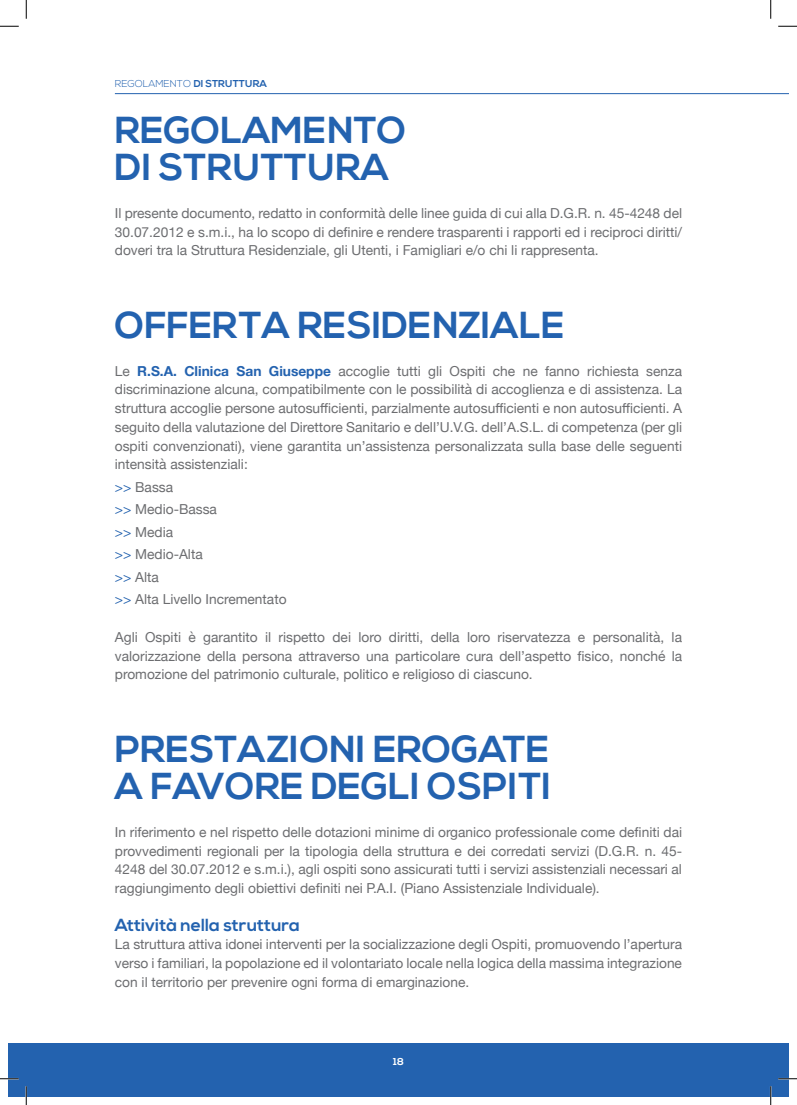
<style>
.page{position:relative;width:797px;height:1105px;background:#fff}
.page>*{position:absolute;margin:0;border:0;box-sizing:border-box;transform-origin:0 0}
.t1{font:700 37.5px/37.5px "Nexa";color:#2362af}
.t2{font:700 17.5px "Nexa";color:#2362af}
.t3{font:13.75px/18.8px "Helvetica Neue";color:#6c6d70;text-align:justify}
.t4{font:300 10px "Nexa";color:#2362af}
.t5{font:700 10px "Nexa";color:#fff}
.s1{font-weight:700}
.s2{font-weight:700;color:#2362af}
.s3{color:#2362af}
</style>
<div class="page">
<hr style="left:115px;top:93px;width:673px;height:1px;background:#2362af">
<div style="left:9px;top:1043px;width:779px;height:53px;background:#2362af"></div>
<svg style="left:0;top:25px;width:19px;height:2px"></svg>
<svg style="left:778px;top:25px;width:19px;height:2px"></svg>
<svg style="left:0;top:1078px;width:19px;height:1px"></svg>
<svg style="left:778px;top:1078px;width:19px;height:1px"></svg>
<svg style="left:25px;top:0;width:2px;height:19px"></svg>
<svg style="left:25px;top:1086px;width:2px;height:19px"></svg>
<svg style="left:770px;top:0;width:1px;height:19px"></svg>
<svg style="left:770px;top:1086px;width:1px;height:19px"></svg>
<p class="t4" style="left:115px;top:78px;width:153px">REGOLAMENTO <span class="s1">DI STRUTTURA</span></p>
<h1 class="t1" style="left:115px;top:113px;width:293px">REGOLAMENTO<br>DI STRUTTURA</h1>
<p class="t3" style="left:115px;top:204px;width:568px">Il presente documento, redatto in conformità delle linee guida di cui alla D.G.R. n. 45-4248 del 30.07.2012 e s.m.i., ha lo scopo di definire e rendere trasparenti i rapporti ed i reciproci diritti/ doveri tra la Struttura Residenziale, gli Utenti, i Famigliari e/o chi li rappresenta.</p>
<h1 class="t1" style="left:115px;top:308px;width:451px">OFFERTA RESIDENZIALE</h1>
<p class="t3" style="left:115px;top:362px;width:568px">Le <span class="s2">R.S.A. Clinica San Giuseppe</span> accoglie tutti gli Ospiti che ne fanno richiesta senza discriminazione alcuna, compatibilmente con le possibilità di accoglienza e di assistenza. La struttura accoglie persone autosufficienti, parzialmente autosufficienti e non autosufficienti. A seguito della valutazione del Direttore Sanitario e dell’U.V.G. dell’A.S.L. di competenza (per gli ospiti convenzionati), viene garantita un’assistenza personalizzata sulla base delle seguenti intensità assistenziali:</p>
<p class="t3" style="left:115px;top:476px;width:173px;line-height:22.5px;text-align:left"><span class="s3">&gt;&gt;</span> Bassa<br><span class="s3">&gt;&gt;</span> Medio-Bassa<br><span class="s3">&gt;&gt;</span> Media<br><span class="s3">&gt;&gt;</span> Medio-Alta<br><span class="s3">&gt;&gt;</span> Alta<br><span class="s3">&gt;&gt;</span> Alta Livello Incrementato</p>
<p class="t3" style="left:115px;top:628px;width:568px">Agli Ospiti è garantito il rispetto dei loro diritti, della loro riservatezza e personalità, la valorizzazione della persona attraverso una particolare cura dell’aspetto fisico, nonché la promozione del patrimonio culturale, politico e religioso di ciascuno.</p>
<h1 class="t1" style="left:115px;top:731px;width:438px">PRESTAZIONI EROGATE<br>A FAVORE DEGLI OSPITI</h1>
<p class="t3" style="left:115px;top:823px;width:568px">In riferimento e nel rispetto delle dotazioni minime di organico professionale come definiti dai provvedimenti regionali per la tipologia della struttura e dei corredati servizi (D.G.R. n. 45- 4248 del 30.07.2012 e s.m.i.), agli ospiti sono assicurati tutti i servizi assistenziali necessari al raggiungimento degli obiettivi definiti nei P.A.I. (Piano Assistenziale Individuale).</p>
<p class="t2" style="left:115px;top:914px;width:186px">Attività nella struttura</p>
<p class="t3" style="left:115px;top:936px;width:568px">La struttura attiva idonei interventi per la socializzazione degli Ospiti, promuovendo l’apertura verso i familiari, la popolazione ed il volontariato locale nella logica della massima integrazione con il territorio per prevenire ogni forma di emarginazione.</p>
<p class="t5" style="left:393px;top:1055px;width:12px">18</p>
</div>
